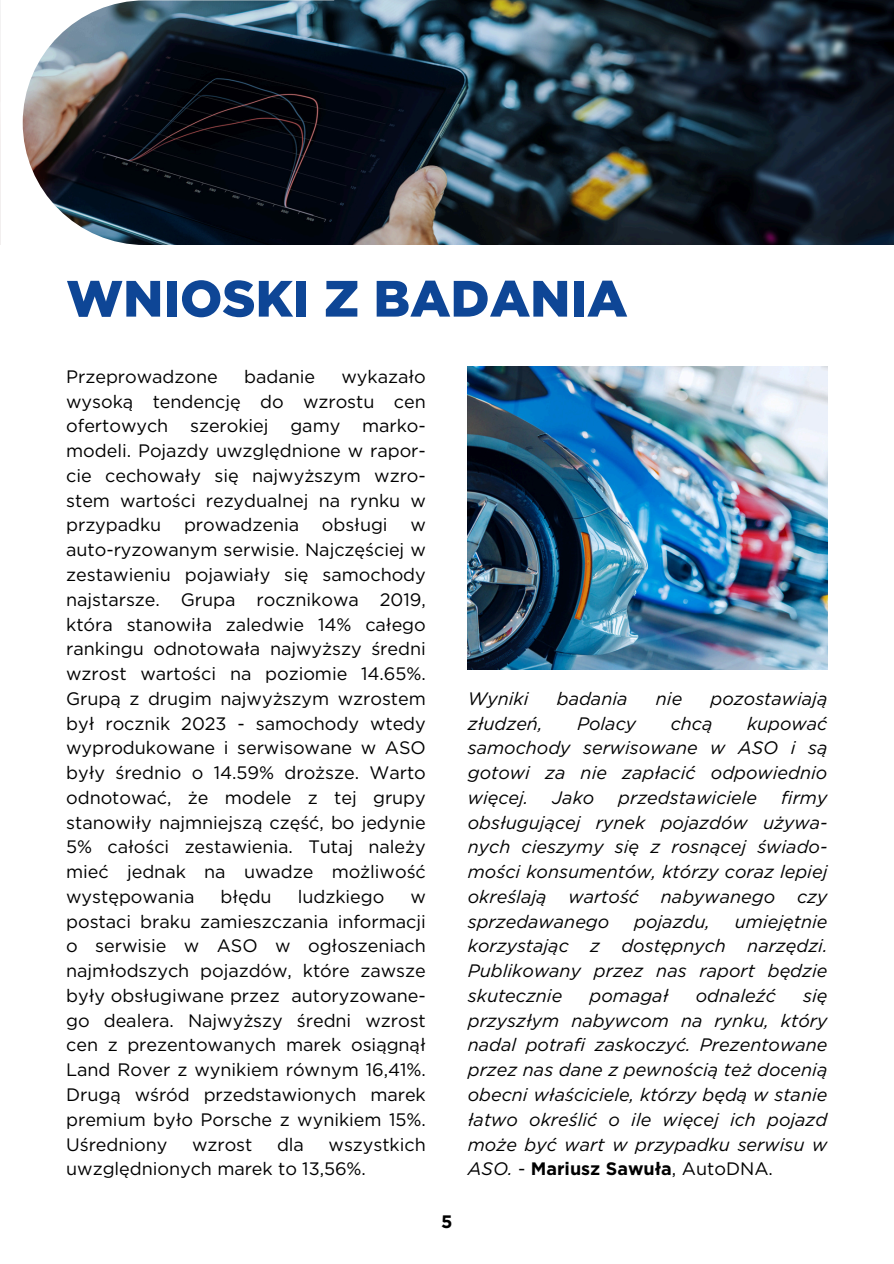
<style>
.page{position:relative;width:894px;height:1264px;background:#fff}
.page>*{position:absolute;margin:0;border:0;box-sizing:border-box;transform-origin:0 0}
.t1{font:900 51px "Gotham";color:#0e4696}
.t2{font:18px/24.8px "Gotham";letter-spacing:-.005em;color:#000;text-align:justify}
.t3{font:italic 18px/24.8px "Gotham";color:#000;text-align:justify}
.t4{font:700 18px "Gotham";color:#000}
.s1{font-style:normal}
.s2{font-weight:700;font-style:normal}
</style>
<div class="page">
<img style="left:334px;top:0;width:559px;height:244px">
<img style="left:467px;top:366px;width:359px;height:303px">
<svg style="left:0;top:0;width:334px;height:245px;background:#424950"></svg>
<p class="t1" style="left:66px;top:268px;width:562px">WNIOSKI Z BADANIA</p>
<p class="t2" style="left:66px;top:364px;width:361px;text-indent:275px">wykazało wysoką tendencję do wzrostu cen ofertowych szerokiej gamy marko&shy;modeli. Pojazdy uwzględnione w rapor&shy;cie cechowały się najwyższym wzro&shy;stem wartości rezydualnej na rynku w przypadku</p>
<p class="t2" style="left:66px;top:364px;width:153px">Przeprowadzone</p>
<p class="t2" style="left:244px;top:364px;width:72px">badanie</p>
<p class="t2" style="left:184px;top:512px;width:117px">prowadzenia</p>
<p class="t2" style="left:322px;top:512px;width:67px">obsługi</p>
<p class="t2" style="left:66px;top:512px;width:361px;text-indent:344px">w auto-ryzowanym serwisie. Najczęściej w zestawieniu pojawiały się samochody najstarsze. Grupa rocznikowa 2019, która stanowiła zaledwie 14% całego rankingu odnotowała najwyższy średni wzrost wartości na poziomie 14.65%.<br>Grupą z drugim najwyższym wzrostem był rocznik 2023 - samochody wtedy wyprodukowane i serwisowane w ASO były średnio o 14.59% droższe. Warto odnotować, że modele z tej grupy stanowiły najmniejszą część, bo jedynie 5% całości zestawienia. Tutaj należy mieć jednak na uwadze możliwość występowania</p>
<p class="t2" style="left:220px;top:884px;width:53px">błędu</p>
<p class="t2" style="left:297px;top:884px;width:88px">ludzkiego</p>
<p class="t2" style="left:66px;top:884px;width:361px;text-indent:344px">w postaci braku zamieszczania informacji o serwisie w ASO w ogłoszeniach najmłodszych pojazdów, które zawsze były obsługiwane przez autoryzowane&shy;go dealera. Najwyższy średni wzrost cen z prezentowanych marek osiągnął Land Rover z wynikiem równym 16,41%.<br>Drugą wśród przedstawionych marek premium było Porsche z wynikiem 15%.<br>Uśredniony</p>
<p class="t2" style="left:66px;top:1131px;width:361px;text-indent:262px">wszystkich uwzględnionych marek to 13,56%.</p>
<p class="t2" style="left:192px;top:1131px;width:62px">wzrost</p>
<p class="t2" style="left:277px;top:1131px;width:29px">dla</p>
<p class="t4" style="left:441px;top:1210px;width:13px">5</p>
<h1 class="t3" style="left:467px;top:686px;width:62px">Wyniki</h1>
<h1 class="t3" style="left:556px;top:686px;width:72px">badania</h1>
<h1 class="t3" style="left:655px;top:686px;width:28px">nie</h1>
<h1 class="t3" style="left:710px;top:686px;width:118px">pozostawiają</h1>
<h1 class="t3" style="left:467px;top:710px;width:76px">złudzeń,</h1>
<h1 class="t3" style="left:577px;top:710px;width:61px">Polacy</h1>
<h1 class="t3" style="left:670px;top:710px;width:43px">chcą</h1>
<h1 class="t3" style="left:467px;top:710px;width:361px;text-indent:279px">kupować samochody serwisowane w ASO i są gotowi za nie zapłacić odpowiednio więcej.</h1>
<h1 class="t3" style="left:467px;top:785px;width:361px;text-indent:313px">firmy obsługującej rynek pojazdów używa&shy;nych cieszymy się z rosnącej świado&shy;mości konsumentów, którzy coraz lepiej określają wartość nabywanego czy sprzedawanego</h1>
<h1 class="t3" style="left:552px;top:785px;width:44px">Jako</h1>
<h1 class="t3" style="left:618px;top:785px;width:140px">przedstawiciele</h1>
<h1 class="t3" style="left:634px;top:908px;width:77px">pojazdu,</h1>
<h1 class="t3" style="left:467px;top:908px;width:361px;text-indent:267px">umiejętnie korzystając z dostępnych narzędzi.<br>Publikowany przez nas raport będzie skutecznie</h1>
<h1 class="t3" style="left:589px;top:983px;width:80px">pomagał</h1>
<h1 class="t3" style="left:695px;top:983px;width:82px">odnaleźć</h1>
<h1 class="t3" style="left:467px;top:983px;width:361px;text-indent:335px">się przyszłym nabywcom na rynku, który nadal potrafi zaskoczyć. Prezentowane przez nas dane z pewnością też docenią obecni właściciele, którzy będą w stanie łatwo określić o ile więcej ich pojazd może być wart w przypadku serwisu w ASO. <span class="s1">-</span> <span class="s2">Mariusz Sawuła</span><span class="s1">, AutoDNA.</span></h1>
</div>
